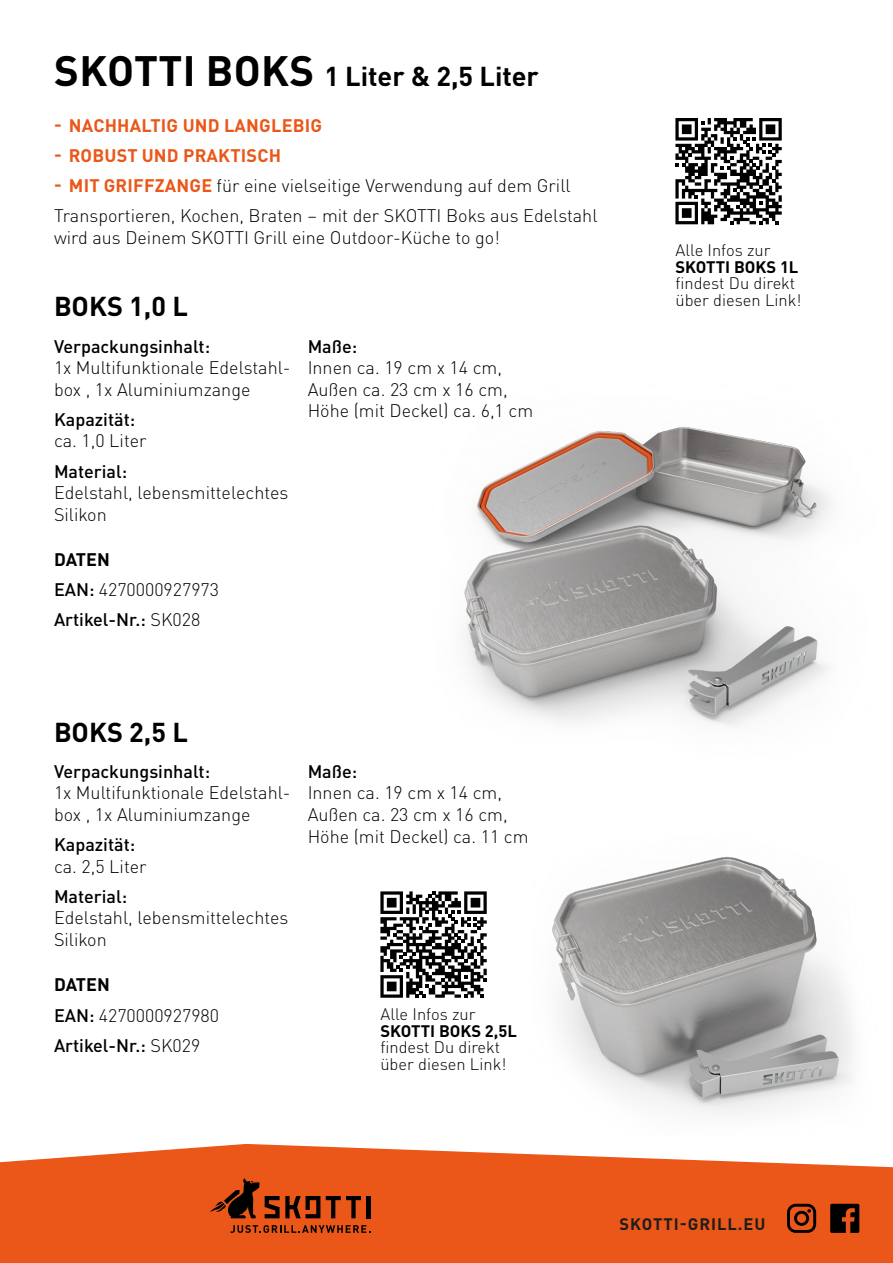
<style>
.page{position:relative;width:893px;height:1263px;background:#fff}
.page>*{position:absolute;margin:0;border:0;box-sizing:border-box;transform-origin:0 0}
.t1{font:700 27px "DIN Pro";color:#000}
.t2{font:300 18px/21.6px "DIN Pro";color:#000}
.t3{font:500 18px "DIN Pro";color:#000}
.t4{font:700 18px "DIN Pro";letter-spacing:.01em;color:#ea5718}
.t5{font:300 16.5px/16.5px "DIN Pro";color:#000}
.t6{font:700 16.5px "DIN Pro";color:#000}
.t7{font:700 16.5px "DIN Pro";letter-spacing:.06em;color:#1d1d1b}
.s1{font-size:42px}
.s2{font-weight:700;color:#ea5718}
.s3{font-weight:700}
.s4{font-weight:500}
</style>
<div class="page">
<svg style="left:0;top:1144px;width:893px;height:119px;background:#eb672e"></svg>
<svg style="left:326px;top:1196px;width:35px;height:22px"></svg>
<div style="left:366px;top:1196px;width:5px;height:22px;background:#000"></div>
<svg style="left:265px;top:1196px;width:55px;height:22px"></svg>
<svg style="left:210px;top:1178px;width:49px;height:40px;background:#8d340e"></svg>
<svg style="left:230px;top:1225px;width:140px;height:8px"></svg>
<svg style="left:787px;top:1204px;width:29px;height:29px"></svg>
<svg style="left:830px;top:1204px;width:29px;height:29px"></svg>
<img style="left:464px;top:426px;width:367px;height:300px">
<img style="left:552px;top:856px;width:301px;height:258px">
<svg style="left:675px;top:118px;width:107px;height:106px"></svg>
<svg style="left:380px;top:891px;width:107px;height:107px"></svg>
<h1 class="t1" style="left:54px;top:55px;width:486px"><span class="s1">SKOTTI BOKS</span> 1 Liter &amp; 2,5 Liter</h1>
<p class="t4" style="left:54px;top:111px;width:270px">- NACHHALTIG UND LANGLEBIG</p>
<p class="t4" style="left:54px;top:141px;width:229px">- ROBUST UND PRAKTISCH</p>
<p class="t2" style="left:54px;top:169px;width:545px;line-height:30.2px"><span class="s2">- MIT GRIFFZANGE</span> für eine vielseitige Verwendung auf dem Grill<br>Transportieren, Kochen, Braten – mit der SKOTTI Boks aus Edelstahl</p>
<p class="t2" style="left:54px;top:225px;width:447px">wird aus Deinem SKOTTI Grill eine Outdoor-Küche to go!</p>
<h1 class="t1" style="left:54px;top:286px;width:135px">BOKS 1,0 L</h1>
<p class="t3" style="left:54px;top:332px;width:158px">Verpackungsinhalt:</p>
<p class="t2" style="left:54px;top:356px;width:238px">1x Multifunktionale Edelstahl&shy;box , 1x Aluminiumzange</p>
<p class="t3" style="left:54px;top:405px;width:83px">Kapazität:</p>
<p class="t2" style="left:54px;top:429px;width:94px">ca. 1,0 Liter</p>
<p class="t3" style="left:54px;top:457px;width:75px">Material:</p>
<p class="t2" style="left:54px;top:481px;width:236px">Edelstahl, lebensmittelechtes<br>Silikon</p>
<p class="t2" style="left:54px;top:543px;width:167px;line-height:30.2px"><span class="s3">DATEN<br></span><span class="s4">EAN:</span> 4270000927973<br><span class="s4">Artikel-Nr.:</span> SK028</p>
<p class="t3" style="left:308px;top:332px;width:51px">Maße:</p>
<p class="t2" style="left:308px;top:356px;width:227px">Innen ca. 19 cm x 14 cm,<br>Außen ca. 23 cm x 16 cm,<br>Höhe (mit Deckel) ca. 6,1 cm</p>
<h1 class="t1" style="left:54px;top:711px;width:135px">BOKS 2,5 L</h1>
<p class="t3" style="left:54px;top:757px;width:158px">Verpackungsinhalt:</p>
<p class="t2" style="left:54px;top:781px;width:238px">1x Multifunktionale Edelstahl&shy;box , 1x Aluminiumzange</p>
<p class="t3" style="left:54px;top:830px;width:83px">Kapazität:</p>
<p class="t2" style="left:54px;top:854px;width:94px">ca. 2,5 Liter</p>
<p class="t3" style="left:54px;top:882px;width:75px">Material:</p>
<p class="t2" style="left:54px;top:906px;width:236px">Edelstahl, lebensmittelechtes<br>Silikon</p>
<p class="t2" style="left:54px;top:969px;width:167px;line-height:30.2px"><span class="s3">DATEN<br></span><span class="s4">EAN:</span> 4270000927980<br><span class="s4">Artikel-Nr.:</span> SK029</p>
<p class="t3" style="left:308px;top:757px;width:51px">Maße:</p>
<p class="t2" style="left:308px;top:781px;width:222px">Innen ca. 19 cm x 14 cm,<br>Außen ca. 23 cm x 16 cm,<br>Höhe (mit Deckel) ca. 11 cm</p>
<p class="t5" style="left:380px;top:1005px;width:97px">Alle Infos zur</p>
<p class="t6" style="left:380px;top:1018px;width:138px">SKOTTI BOKS 2,5L</p>
<p class="t5" style="left:380px;top:1038px;width:127px">findest Du direkt über diesen Link!</p>
<p class="t5" style="left:675px;top:241px;width:97px">Alle Infos zur</p>
<p class="t6" style="left:675px;top:254px;width:125px">SKOTTI BOKS 1L</p>
<p class="t5" style="left:675px;top:274px;width:127px">findest Du direkt über diesen Link!</p>
<p class="t7" style="left:619px;top:1211px;width:147px">SKOTTI-GRILL.EU</p>
</div>
